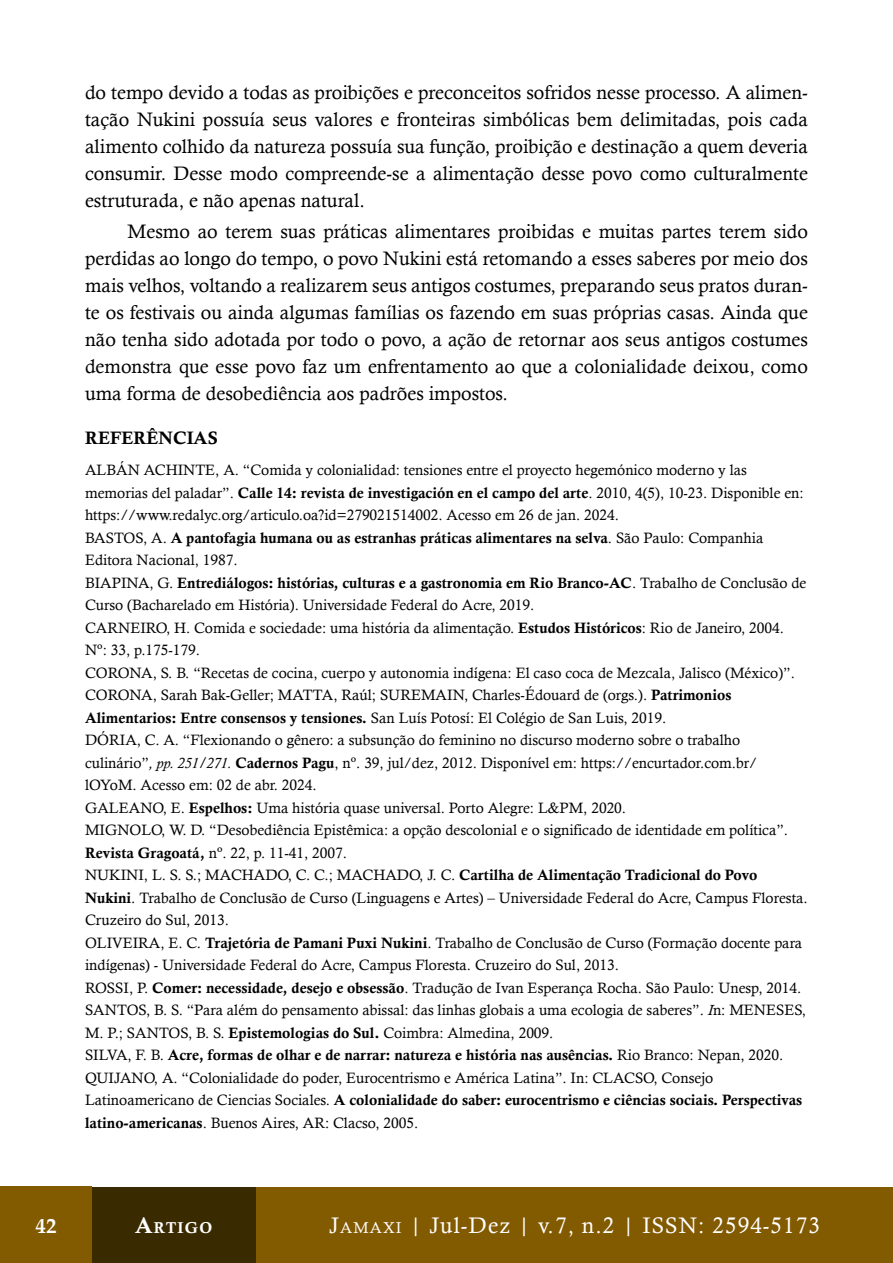
<style>
.page{position:relative;width:893px;height:1263px;background:#fff}
.page>*{position:absolute;margin:0;border:0;box-sizing:border-box;transform-origin:0 0}
.t1{font:22.5px "Calisto";letter-spacing:.05em;color:#fff}
.t2{font:700 21px "Palatino Linotype";color:#fff}
.t3{font:19.5px/27px "Calisto";color:#000;text-align:justify}
.t4{font:18px "Calis MT Bol";color:#000}
.t5{font:15.75px "Calis MT Bol";letter-spacing:.07em;color:#fff}
.t6{font:15px/22.5px "Calisto";color:#000}
.t7{font:15px "Calis MT Bol";color:#000}
.s1{font-family:"Calis MT Bol"}
.s2{font-family:"Calisto"}
.s3{font-style:italic}
.s4{font-size:22.5px}
.s5{font-style:inherit}
.s6{font-size:15.75px}
</style>
<div class="page">
<div style="left:255px;top:1187px;width:638px;height:76px;background:#825a00"></div>
<div style="left:92px;top:1187px;width:163px;height:76px;background:#392a00"></div>
<div style="left:0;top:1187px;width:92px;height:76px;background:#825a00"></div>
<p class="t3" style="left:85px;top:79px;width:724px">do tempo devido a todas as proibições e preconceitos sofridos nesse processo. A alimen&shy;tação Nukini possuía seus valores e fronteiras simbólicas bem delimitadas, pois cada alimento colhido da natureza possuía sua função, proibição e destinação a quem deveria consumir. Desse modo compreende-se a alimentação desse povo como culturalmente estruturada, e não apenas natural.</p>
<p class="t3" style="left:85px;top:218px;width:724px;text-indent:43px">Mesmo ao terem suas práticas alimentares proibidas e muitas partes terem sido perdidas ao longo do tempo, o povo Nukini está retomando a esses saberes por meio dos mais velhos, voltando a realizarem seus antigos costumes, preparando seus pratos duran&shy;te os festivais ou ainda algumas famílias os fazendo em suas próprias casas. Ainda que não tenha sido adotada por todo o povo, a ação de retornar aos seus antigos costumes demonstra que esse povo faz um enfrentamento ao que a colonialidade deixou, como uma forma de desobediência aos padrões impostos.</p>
<p class="t4" style="left:85px;top:428px;width:134px">REFERÊNCIAS</p>
<p class="t6" style="left:85px;top:458px;width:720px">ALBÁN ACHINTE, A. “Comida y colonialidad: tensiones entre el proyecto hegemónico moderno y las memorias del paladar”. <span class="s1">Calle 14: revista de investigación en el campo del arte</span>. 2010, 4(5), 10-23. Disponible en: https://www.redalyc.org/articulo.oa?id=279021514002. Acesso em 26 de jan. 2024.</p>
<p class="t7" style="left:85px;top:529px;width:680px"><span class="s2">BASTOS, A.</span> A pantofagia humana ou as estranhas práticas alimentares na selva<span class="s2">. São Paulo: Companhia</span></p>
<p class="t6" style="left:85px;top:548px;width:154px">Editora Nacional, 1987.</p>
<p class="t7" style="left:85px;top:574px;width:723px"><span class="s2">BIAPINA, G.</span> Entrediálogos: histórias, culturas e a gastronomia em Rio Branco-AC<span class="s2">. Trabalho de Conclusão de</span></p>
<p class="t6" style="left:85px;top:593px;width:711px">Curso (Bacharelado em História). Universidade Federal do Acre, 2019.<br>CARNEIRO, H. Comida e sociedade: uma história da alimentação. <span class="s1">Estudos Históricos</span>: Rio de Janeiro, 2004.<br>Nº: 33, p.175-179.<br>CORONA, S. B. “Recetas de cocina, cuerpo y autonomia indígena: El caso coca de Mezcala, Jalisco (México)”.<br>CORONA, Sarah Bak-Geller; MATTA, Raúl; SUREMAIN, Charles-Édouard de (orgs.). <span class="s1">Patrimonios</span></p>
<p class="t7" style="left:85px;top:709px;width:583px">Alimentarios: Entre consensos y tensiones. <span class="s2">San Luís Potosí: El Colégio de San Luis, 2019.</span></p>
<p class="t6" style="left:85px;top:728px;width:724px">DÓRIA, C. A. “Flexionando o gênero: a subsunção do feminino no discurso moderno sobre o trabalho culinário”<span class="s3">, pp. 251/271.</span> <span class="s1">Cadernos Pagu</span>, nº. 39, jul/dez, 2012. Disponível em: https://encurtador.com.br/ lOYoM. Acesso em: 02 de abr. 2024.<br>GALEANO, E. <span class="s1">Espelhos:</span> Uma história quase universal. Porto Alegre: L&amp;PM, 2020.<br>MIGNOLO, W. D. “Desobediência Epistêmica: a opção descolonial e o significado de identidade em política”.<br><span class="s1">Revista Gragoatá,</span> nº. 22, p. 11-41, 2007.<br>NUKINI, L. S. S.; MACHADO, C. C.; MACHADO, J. C. <span class="s1">Cartilha de Alimentação Tradicional do Povo Nukini</span>. Trabalho de Conclusão de Curso (Linguagens e Artes) – Universidade Federal do Acre, Campus Floresta.<br>Cruzeiro do Sul, 2013.<br>OLIVEIRA, E. C. <span class="s1">Trajetória de Pamani Puxi Nukini</span>. Trabalho de Conclusão de Curso (Formação docente para indígenas) - Universidade Federal do Acre, Campus Floresta. Cruzeiro do Sul, 2013.<br>ROSSI, P. <span class="s1">Comer: necessidade, desejo e obsessão</span>. Tradução de Ivan Esperança Rocha. São Paulo: Unesp, 2014.<br>SANTOS, B. S. “Para além do pensamento abissal: das linhas globais a uma ecologia de saberes”. <span class="s3">I</span>n: MENESES, M. P.; SANTOS, B. S. <span class="s1">Epistemologias do Sul.</span> Coimbra: Almedina, 2009.</p>
<p class="t7" style="left:85px;top:1046px;width:700px"><span class="s2">SILVA, F. B.</span> Acre, formas de olhar e de narrar: natureza e história nas ausências. <span class="s2">Rio Branco: Nepan, 2020.</span></p>
<p class="t6" style="left:85px;top:1066px;width:630px">QUIJANO, A. “Colonialidade do poder, Eurocentrismo e América Latina”. In: CLACSO, Consejo</p>
<p class="t7" style="left:85px;top:1091px;width:719px"><span class="s2">Latinoamericano de Ciencias Sociales.</span> A colonialidade do saber: eurocentrismo e ciências sociais. Perspectivas</p>
<p class="t6" style="left:85px;top:1111px;width:335px"><span class="s1">latino-americanas</span>. Buenos Aires, AR: Clacso, 2005.</p>
<h2 class="t2" style="left:36px;top:1211px;width:23px">42</h2>
<p class="t5" style="left:135px;top:1219px;width:78px"><span class="s4">A</span>rtigo</p>
<h1 class="t1" style="left:329px;top:1212px;width:492px"><span class="s5">J</span><span class="s6">AMAXI</span> | Jul-Dez | v.7, n.2 | ISSN: 2594-5173</h1>
</div>
